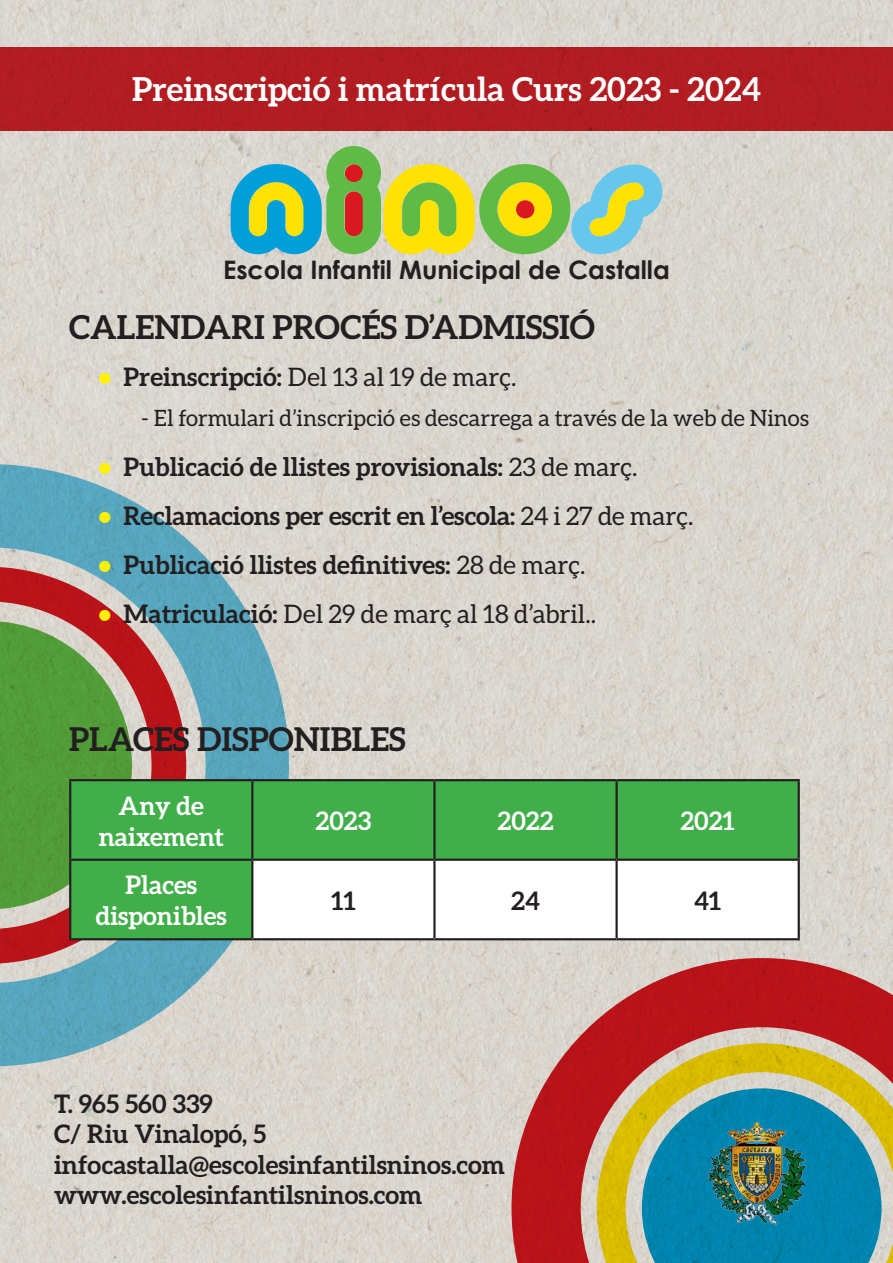
<style>
.page{position:relative;width:893px;height:1263px;background:#fff}
.page>*{position:absolute;margin:0;border:0;box-sizing:border-box;transform-origin:0 0}
.t1{font:700 33px "Aleo";color:#fff}
.t2{font:700 33px "Aleo";color:#231f20}
.t3{font:700 32.85px "Aleo";color:#231f20}
.t4{font:700 25.5px/30.6px "Aleo";color:#231f20}
.t5{font:25.5px "Aleo";color:#231f20}
.t6{font:700 25.5px/30.6px "Aleo";color:#fff;text-align:center}
.t7{font:700 25.5px "Century Gothic";color:#231f20}
.t8{font:22.5px "Aleo";color:#231f20}
.s1{font-weight:700;color:#fff101}
.s2{font-weight:700}
.s3{color:#fff101}
.s4{font-weight:400}
</style>
<div class="page">
<img style="left:0;top:0;width:893px;height:1263px">
<div style="left:0;top:47px;width:893px;height:84px;background:#b11d21"></div>
<svg style="left:511px;top:958px;width:382px;height:305px;background:#9e7b6c"></svg>
<svg style="left:0;top:464px;width:289px;height:602px;background:#8ca79b"></svg>
<div style="left:71px;top:781px;width:727px;height:157px;background:#40ae49"></div>
<svg style="left:253px;top:861px;width:545px;height:77px"></svg>
<hr style="left:69px;top:779px;width:183px;height:2px;background:#231f20">
<hr style="left:69px;top:781px;width:2px;height:78px;background:#231f20">
<hr style="left:252px;top:779px;width:182px;height:2px;background:#231f20">
<hr style="left:251px;top:781px;width:2px;height:78px;background:#231f20">
<hr style="left:434px;top:779px;width:183px;height:2px;background:#231f20">
<hr style="left:433px;top:781px;width:3px;height:78px;background:#231f20">
<hr style="left:617px;top:779px;width:183px;height:2px;background:#231f20">
<hr style="left:615px;top:781px;width:3px;height:78px;background:#231f20">
<hr style="left:798px;top:781px;width:2px;height:78px;background:#231f20">
<hr style="left:69px;top:859px;width:183px;height:2px;background:#231f20">
<hr style="left:69px;top:861px;width:2px;height:77px;background:#231f20">
<hr style="left:252px;top:859px;width:182px;height:2px;background:#231f20">
<hr style="left:251px;top:861px;width:2px;height:77px;background:#231f20">
<hr style="left:434px;top:859px;width:183px;height:2px;background:#231f20">
<hr style="left:433px;top:861px;width:3px;height:77px;background:#231f20">
<hr style="left:617px;top:859px;width:183px;height:2px;background:#231f20">
<hr style="left:615px;top:861px;width:3px;height:77px;background:#231f20">
<hr style="left:798px;top:861px;width:2px;height:77px;background:#231f20">
<hr style="left:69px;top:938px;width:183px;height:2px;background:#231f20">
<hr style="left:252px;top:938px;width:182px;height:2px;background:#231f20">
<hr style="left:434px;top:938px;width:183px;height:2px;background:#231f20">
<hr style="left:617px;top:938px;width:183px;height:2px;background:#231f20">
<svg style="left:231px;top:146px;width:431px;height:108px;background:#a5c682"></svg>
<img style="left:696px;top:1120px;width:122px;height:106px">
<p class="t1" style="left:132px;top:70px;width:630px">Preinscripció i matrícula Curs 2023 - 2024</p>
<p class="t7" style="left:223px;top:251px;width:448px">Escola Infantil Municipal de Castalla</p>
<p class="t2" style="left:69px;top:308px;width:527px">CALENDARI PROCÉS D’ADMISSIÓ</p>
<p class="t5" style="left:99px;top:362px;width:419px"><span class="s1">•</span> <span class="s2">Preinscripció:</span> Del 13 al 19 de març.</p>
<p class="t8" style="left:141px;top:406px;width:669px">- El formulari d’inscripció es descarrega a través de la web de Ninos</p>
<p class="t4" style="left:99px;top:451px;width:540px"><span class="s3">•</span> Publicació de llistes provisionals: <span class="s4">23 de març.</span></p>
<p class="t4" style="left:99px;top:500px;width:596px"><span class="s3">•</span> Reclamacions per escrit en l’escola: <span class="s4">24 i 27 de març.</span></p>
<p class="t4" style="left:99px;top:549px;width:488px"><span class="s3">•</span> Publicació llistes definitives: <span class="s4">28 de març.</span></p>
<p class="t5" style="left:99px;top:600px;width:499px"><span class="s1">•</span> <span class="s2">Matriculació:</span> Del 29 de març al 18 d’abril..</p>
<p class="t3" style="left:69px;top:720px;width:338px">PLACES DISPONIBLES</p>
<p class="t6" style="left:99px;top:790px;width:127px">Any de naixement</p>
<p class="t6" style="left:96px;top:869px;width:133px">Places disponibles</p>
<p class="t6" style="left:316px;top:805px;width:57px">2023</p>
<p class="t6" style="left:498px;top:805px;width:57px">2022</p>
<p class="t6" style="left:680px;top:805px;width:56px">2021</p>
<p class="t4" style="left:331px;top:885px;width:26px">11</p>
<p class="t4" style="left:511px;top:885px;width:30px">24</p>
<p class="t4" style="left:694px;top:885px;width:29px">41</p>
<p class="t4" style="left:54px;top:1087px;width:453px">T. 965 560 339<br>C/ Riu Vinalopó, 5 infocastalla@escolesinfantilsninos.com www.escolesinfantilsninos.com</p>
</div>
